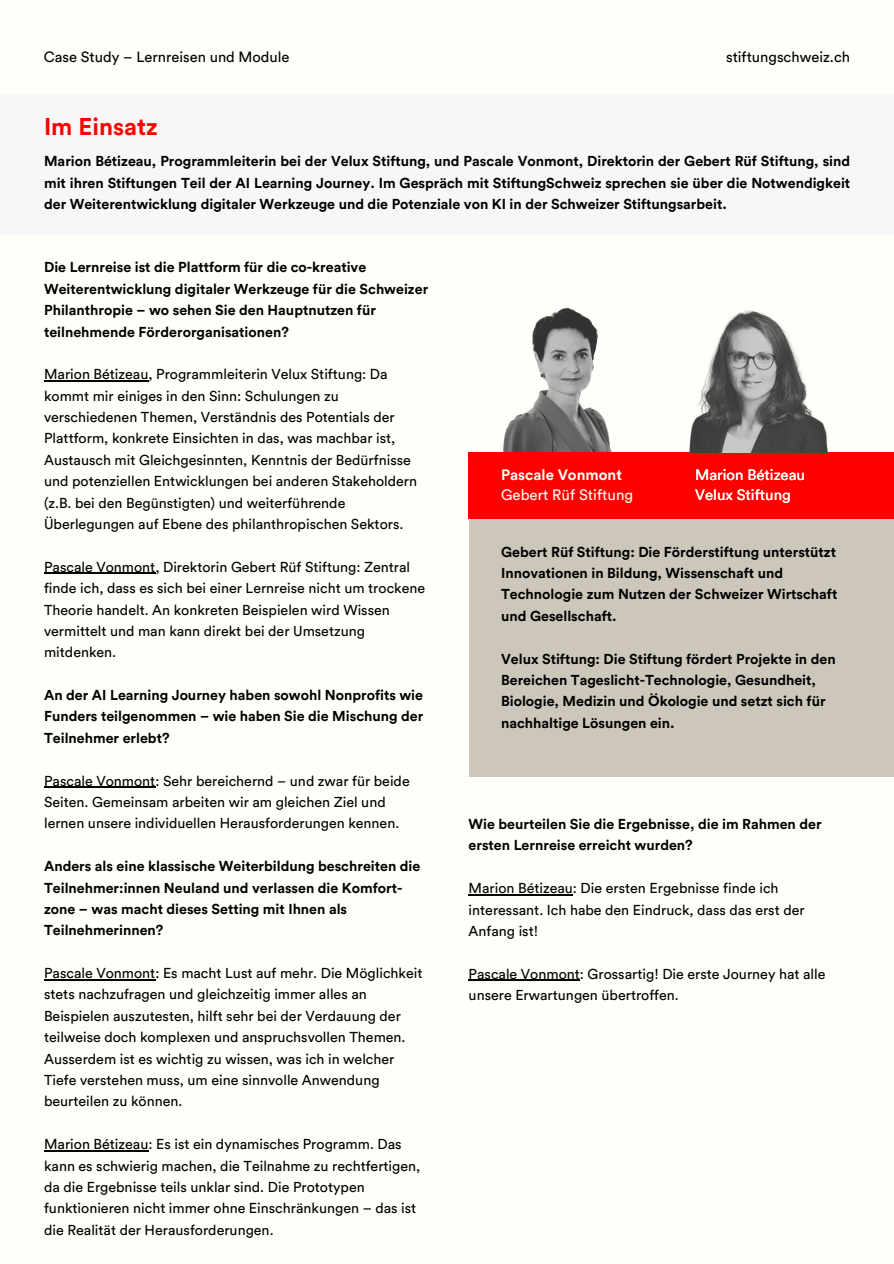
<style>
.page{position:relative;width:894px;height:1264px;background:#fff}
.page>*{position:absolute;margin:0;border:0;box-sizing:border-box;transform-origin:0 0}
.t1{font:700 24px "Circular Std";color:#f00}
.t2{font:15px "Circular Std";color:#fffff9}
.t3{font:700 15px "Circular Std";color:#fffff9}
.t4{font:14.7px "Circular Std";color:#000}
.t5{font:14.25px/21.3px "Circular Std";color:#000}
.t6{font:700 14.25px/21.3px "Circular Std";color:#000}
</style>
<div class="page">
<div style="left:0;top:0;width:893px;height:1263px;background:#fffff9"></div>
<div style="left:0;top:94px;width:893px;height:140px;background:#f7f7f7"></div>
<div style="left:468px;top:452px;width:425px;height:67px;background:#f00"></div>
<div style="left:468px;top:519px;width:425px;height:257px;background:#cdc6ba"></div>
<hr style="left:44px;top:380px;width:104px;height:1px;background:#000">
<hr style="left:44px;top:573px;width:111px;height:1px;background:#000">
<hr style="left:44px;top:786px;width:111px;height:1px;background:#000">
<hr style="left:44px;top:979px;width:111px;height:1px;background:#000">
<hr style="left:44px;top:1150px;width:104px;height:1px;background:#000">
<img style="left:689px;top:310px;width:139px;height:142px">
<img style="left:503px;top:307px;width:109px;height:145px">
<hr style="left:468px;top:894px;width:104px;height:1px;background:#000">
<hr style="left:468px;top:979px;width:111px;height:1px;background:#000">
<p class="t4" style="left:44px;top:50px;width:247px">Case Study – Lernreisen und Module</p>
<h1 class="t4" style="left:725px;top:50px;width:125px">stiftungschweiz.ch</h1>
<p class="t1" style="left:44px;top:115px;width:115px">Im Einsatz</p>
<p class="t6" style="left:44px;top:151px;width:807px;text-align:justify">Marion Bétizeau, Programmleiterin bei der Velux Stiftung, und Pascale Vonmont, Direktorin der Gebert Rüf Stiftung, sind mit ihren Stiftungen Teil der AI Learning Journey. Im Gespräch mit StiftungSchweiz sprechen sie über die Notwendigkeit der Weiterentwicklung digitaler Werkzeuge und die Potenziale von KI in der Schweizer Stiftungsarbeit.</p>
<p class="t6" style="left:44px;top:257px;width:385px">Die Lernreise ist die Plattform für die co-kreative Weiterentwicklung digitaler Werkzeuge für die Schweizer Philanthropie – wo sehen Sie den Hauptnutzen für teilnehmende Förderorganisationen?</p>
<p class="t5" style="left:44px;top:364px;width:374px">Marion Bétizeau, Programmleiterin Velux Stiftung: Da kommt mir einiges in den Sinn: Schulungen zu verschiedenen Themen, Verständnis des Potentials der Plattform, konkrete Einsichten in das, was machbar ist, Austausch mit Gleichgesinnten, Kenntnis der Bedürfnisse und potenziellen Entwicklungen bei anderen Stakeholdern (z.B. bei den Begünstigten) und weiterführende Überlegungen auf Ebene des philanthropischen Sektors.</p>
<p class="t5" style="left:44px;top:556px;width:382px">Pascale Vonmont, Direktorin Gebert Rüf Stiftung: Zentral finde ich, dass es sich bei einer Lernreise nicht um trockene Theorie handelt. An konkreten Beispielen wird Wissen vermittelt und man kann direkt bei der Umsetzung mitdenken.</p>
<p class="t6" style="left:44px;top:685px;width:381px;text-align:justify">An der AI Learning Journey haben sowohl Nonprofits wie Funders teilgenommen – wie haben Sie die Mischung der Teilnehmer erlebt?</p>
<p class="t5" style="left:44px;top:770px;width:367px">Pascale Vonmont: Sehr bereichernd – und zwar für beide<br>Seiten. Gemeinsam arbeiten wir am gleichen Ziel und lernen unsere individuellen Herausforderungen kennen.</p>
<p class="t6" style="left:44px;top:856px;width:378px">Anders als eine klassische Weiterbildung beschreiten die Teilnehmer:innen Neuland und verlassen die Komfort&shy;zone – was macht dieses Setting mit Ihnen als Teilnehmerinnen?</p>
<p class="t5" style="left:44px;top:963px;width:380px">Pascale Vonmont: Es macht Lust auf mehr. Die Möglichkeit stets nachzufragen und gleichzeitig immer alles an Beispielen auszutesten, hilft sehr bei der Verdauung der teilweise doch komplexen und anspruchsvollen Themen.<br>Ausserdem ist es wichtig zu wissen, was ich in welcher Tiefe verstehen muss, um eine sinnvolle Anwendung beurteilen zu können.</p>
<p class="t5" style="left:44px;top:1134px;width:378px">Marion Bétizeau: Es ist ein dynamisches Programm. Das kann es schwierig machen, die Teilnahme zu rechtfertigen, da die Ergebnisse teils unklar sind. Die Prototypen funktionieren nicht immer ohne Einschränkungen – das ist die Realität der Herausforderungen.</p>
<p class="t3" style="left:501px;top:468px;width:122px">Pascale Vonmont</p>
<p class="t2" style="left:501px;top:488px;width:133px">Gebert Rüf Stiftung</p>
<p class="t2" style="left:695px;top:468px;width:111px">Marion Bétizeau</p>
<p class="t2" style="left:695px;top:488px;width:97px">Velux Stiftung</p>
<p class="t6" style="left:501px;top:541px;width:337px">Gebert Rüf Stiftung: Die Förderstiftung unterstützt Innovationen in Bildung, Wissenschaft und Technologie zum Nutzen der Schweizer Wirtschaft und Gesellschaft.</p>
<p class="t6" style="left:501px;top:648px;width:336px">Velux Stiftung: Die Stiftung fördert Projekte in den Bereichen Tageslicht-Technologie, Gesundheit, Biologie, Medizin und Ökologie und setzt sich für nachhaltige Lösungen ein.</p>
<p class="t6" style="left:468px;top:814px;width:354px">Wie beurteilen Sie die Ergebnisse, die im Rahmen der ersten Lernreise erreicht wurden?</p>
<p class="t5" style="left:468px;top:878px;width:337px">Marion Bétizeau: Die ersten Ergebnisse finde ich interessant. Ich habe den Eindruck, dass das erst der<br>Anfang ist!</p>
<p class="t5" style="left:468px;top:963px;width:358px">Pascale Vonmont: Grossartig! Die erste Journey hat alle unsere Erwartungen übertroffen.</p>
</div>
